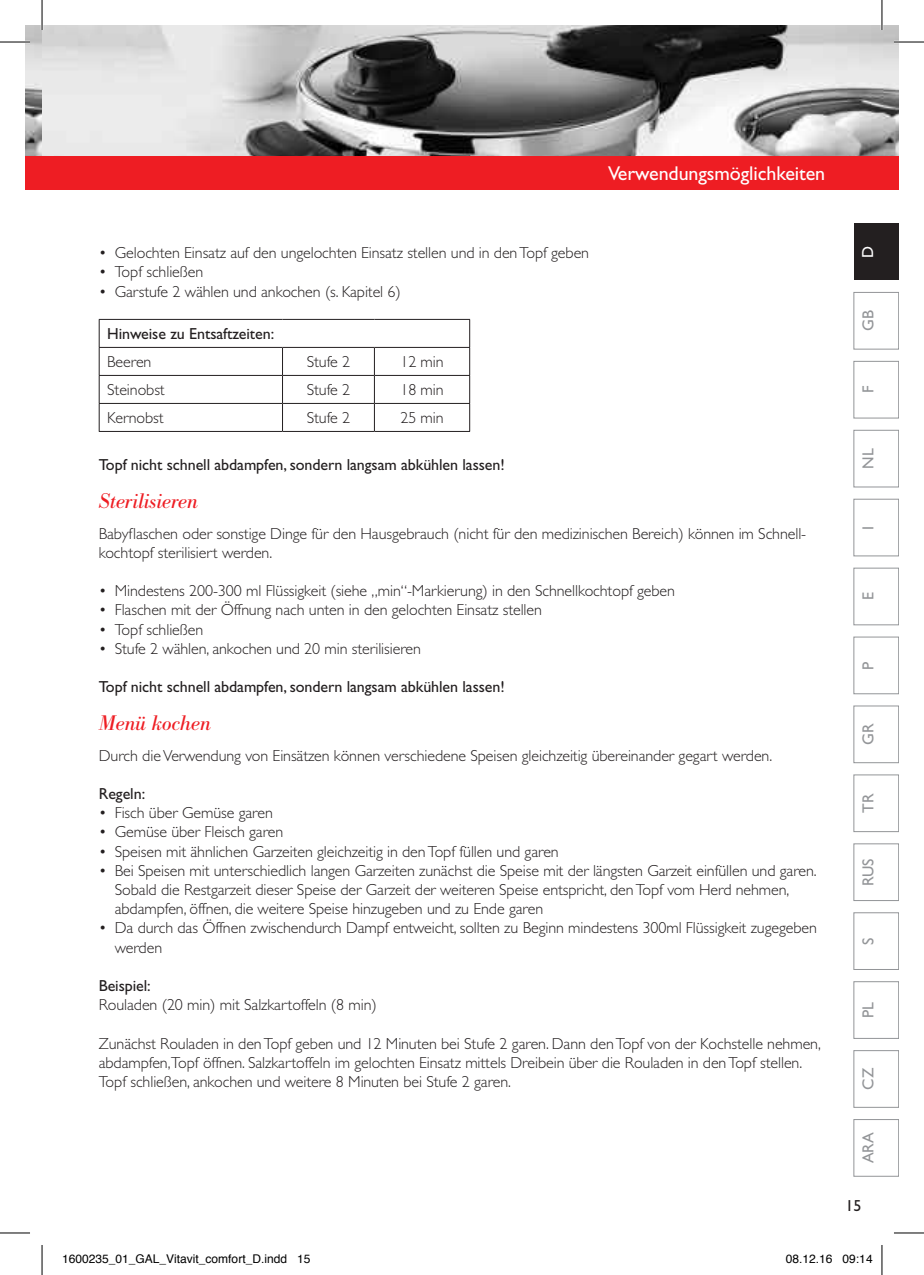
<style>
.page{position:relative;width:924px;height:1275px;background:#fff}
.page>*{position:absolute;margin:0;border:0;box-sizing:border-box;transform-origin:0 0}
.t1{font:italic 22px "Bodoni Antiqua T";letter-spacing:-.005em;color:#ee1d23}
.t2{font:20px "Gill Sans";letter-spacing:-.005em;color:#fff}
.t3{font:300 16px/19.2px "Gill Sans";letter-spacing:-.005em;color:#231f20}
.t4{font:16px "Gill Sans";letter-spacing:-.005em;color:#231f20}
.t5{font:16px "Gill Sans";color:#939598}
.t6{font:16px "Gill Sans";color:#fff}
.t7{font:12px "Helvetica";color:#000}
</style>
<div class="page">
<img style="left:25px;top:25px;width:873px;height:130px">
<div style="left:853px;top:223px;width:45px;height:57px;background:#231f20"></div>
<div style="left:853px;top:292px;width:45px;height:57px;border:1px solid #939598"></div>
<div style="left:853px;top:361px;width:45px;height:57px;border:1px solid #939598"></div>
<div style="left:853px;top:430px;width:45px;height:57px;border:1px solid #939598"></div>
<div style="left:853px;top:499px;width:45px;height:57px;border:1px solid #939598"></div>
<div style="left:853px;top:568px;width:45px;height:57px;border:1px solid #939598"></div>
<div style="left:853px;top:637px;width:45px;height:57px;border:1px solid #939598"></div>
<div style="left:853px;top:705px;width:45px;height:58px;border:1px solid #939598"></div>
<div style="left:853px;top:774px;width:45px;height:58px;border:1px solid #939598"></div>
<div style="left:853px;top:843px;width:45px;height:58px;border:1px solid #939598"></div>
<div style="left:853px;top:912px;width:45px;height:57px;border:1px solid #939598"></div>
<div style="left:853px;top:981px;width:45px;height:57px;border:1px solid #939598"></div>
<div style="left:853px;top:1050px;width:45px;height:57px;border:1px solid #939598"></div>
<div style="left:853px;top:1119px;width:45px;height:57px;border:1px solid #939598"></div>
<div style="left:25px;top:155px;width:17px;height:34px;background:#ee1d23"></div>
<div style="left:42px;top:155px;width:856px;height:34px;background:#ee1d23"></div>
<hr style="left:99px;top:319px;width:183px;height:1px;background:#231f20">
<hr style="left:282px;top:319px;width:92px;height:1px;background:#231f20">
<hr style="left:374px;top:319px;width:96px;height:1px;background:#231f20">
<hr style="left:99px;top:347px;width:183px;height:1px;background:#231f20">
<hr style="left:282px;top:347px;width:92px;height:1px;background:#231f20">
<hr style="left:374px;top:347px;width:96px;height:1px;background:#231f20">
<hr style="left:99px;top:375px;width:183px;height:1px;background:#231f20">
<hr style="left:282px;top:375px;width:92px;height:1px;background:#231f20">
<hr style="left:374px;top:375px;width:96px;height:1px;background:#231f20">
<hr style="left:99px;top:403px;width:183px;height:1px;background:#231f20">
<svg style="left:99px;top:320px;width:1px;height:111px"></svg>
<hr style="left:282px;top:403px;width:92px;height:1px;background:#231f20">
<svg style="left:282px;top:348px;width:1px;height:83px"></svg>
<hr style="left:374px;top:403px;width:96px;height:1px;background:#231f20">
<svg style="left:374px;top:348px;width:1px;height:83px"></svg>
<svg style="left:469px;top:320px;width:1px;height:111px"></svg>
<hr style="left:99px;top:431px;width:183px;height:1px;background:#231f20">
<hr style="left:282px;top:431px;width:92px;height:1px;background:#231f20">
<hr style="left:374px;top:431px;width:96px;height:1px;background:#231f20">
<hr style="left:0;top:41px;width:30px;height:2px;background:#fff">
<hr style="left:893px;top:41px;width:30px;height:2px;background:#fff">
<hr style="left:41px;top:0;width:2px;height:30px;background:#fff">
<hr style="left:880px;top:0;width:2px;height:30px;background:#fff">
<hr style="left:0;top:42px;width:30px;height:1px;background:#000">
<hr style="left:893px;top:42px;width:30px;height:1px;background:#000">
<hr style="left:0;top:1232px;width:30px;height:1px;background:#000">
<hr style="left:893px;top:1232px;width:30px;height:1px;background:#000">
<hr style="left:42px;top:0;width:1px;height:30px;background:#000">
<hr style="left:42px;top:1245px;width:1px;height:30px;background:#000">
<hr style="left:881px;top:0;width:1px;height:30px;background:#000">
<hr style="left:881px;top:1245px;width:1px;height:30px;background:#000">
<p class="t2" style="left:607px;top:162px;width:218px">Verwendungsmöglichkeiten</p>
<p class="t3" style="left:99px;top:243px;width:491px">• Gelochten Einsatz auf den ungelochten Einsatz stellen und in den Topf geben</p>
<p class="t3" style="left:99px;top:263px;width:106px">• Topf schließen</p>
<p class="t3" style="left:99px;top:282px;width:303px">• Garstufe 2 wählen und ankochen (s. Kapitel 6)</p>
<p class="t4" style="left:107px;top:325px;width:168px">Hinweise zu Entsaftzeiten:</p>
<p class="t3" style="left:107px;top:353px;width:46px">Beeren</p>
<p class="t3" style="left:306px;top:353px;width:45px">Stufe 2</p>
<p class="t3" style="left:400px;top:353px;width:45px">12 min</p>
<p class="t3" style="left:107px;top:381px;width:59px">Steinobst</p>
<p class="t3" style="left:306px;top:381px;width:45px">Stufe 2</p>
<p class="t3" style="left:400px;top:381px;width:45px">18 min</p>
<p class="t3" style="left:107px;top:409px;width:58px">Kernobst</p>
<p class="t3" style="left:306px;top:409px;width:45px">Stufe 2</p>
<p class="t3" style="left:400px;top:409px;width:45px">25 min</p>
<p class="t4" style="left:99px;top:456px;width:407px">Topf nicht schnell abdampfen, sondern langsam abkühlen lassen!</p>
<h1 class="t1" style="left:99px;top:488px;width:100px">Sterilisieren</h1>
<p class="t3" style="left:99px;top:524px;width:708px">Babyflaschen oder sonstige Dinge für den Hausgebrauch (nicht für den medizinischen Bereich) können im Schnell&shy;kochtopf sterilisiert werden.</p>
<p class="t3" style="left:99px;top:581px;width:577px">• Mindestens 200-300 ml Flüssigkeit (siehe „min“-Markierung) in den Schnellkochtopf geben</p>
<p class="t3" style="left:99px;top:600px;width:444px">• Flaschen mit der Öffnung nach unten in den gelochten Einsatz stellen</p>
<p class="t3" style="left:99px;top:620px;width:106px">• Topf schließen</p>
<p class="t3" style="left:99px;top:639px;width:323px">• Stufe 2 wählen, ankochen und 20 min sterilisieren</p>
<p class="t4" style="left:99px;top:677px;width:407px">Topf nicht schnell abdampfen, sondern langsam abkühlen lassen!</p>
<h1 class="t1" style="left:99px;top:710px;width:113px">Menü kochen</h1>
<p class="t3" style="left:99px;top:745px;width:674px">Durch die Verwendung von Einsätzen können verschiedene Speisen gleichzeitig übereinander gegart werden.</p>
<p class="t4" style="left:99px;top:784px;width:48px">Regeln:</p>
<p class="t3" style="left:99px;top:803px;width:175px">• Fisch über Gemüse garen</p>
<p class="t3" style="left:99px;top:822px;width:186px">• Gemüse über Fleisch garen</p>
<p class="t3" style="left:99px;top:841px;width:461px">• Speisen mit ähnlichen Garzeiten gleichzeitig in den Topf füllen und garen</p>
<p class="t3" style="left:115px;top:861px;width:703px;text-indent:-16px">• Bei Speisen mit unterschiedlich langen Garzeiten zunächst die Speise mit der längsten Garzeit einfüllen und garen.<br>Sobald die Restgarzeit dieser Speise der Garzeit der weiteren Speise entspricht, den Topf vom Herd nehmen, abdampfen, öffnen, die weitere Speise hinzugeben und zu Ende garen</p>
<p class="t3" style="left:115px;top:918px;width:703px;text-indent:-16px">• Da durch das Öffnen zwischendurch Dampf entweicht, sollten zu Beginn mindestens 300ml Flüssigkeit zugegeben werden</p>
<p class="t4" style="left:99px;top:976px;width:53px">Beispiel:</p>
<p class="t3" style="left:99px;top:995px;width:279px">Rouladen (20 min) mit Salzkartoffeln (8 min)</p>
<p class="t3" style="left:99px;top:1033px;width:723px">Zunächst Rouladen in den Topf geben und 12 Minuten bei Stufe 2 garen. Dann den Topf von der Kochstelle nehmen, abdampfen,Topf öffnen. Salzkartoffeln im gelochten Einsatz mittels Dreibein über die Rouladen in den Topf stellen.<br>Topf schließen, ankochen und weitere 8 Minuten bei Stufe 2 garen.</p>
<p class="t6" style="left:858px;top:258px;width:14px;rotate:-90deg">D</p>
<p class="t5" style="left:858px;top:331px;width:22px;rotate:-90deg">GB</p>
<p class="t5" style="left:858px;top:393px;width:9px;rotate:-90deg">F</p>
<p class="t5" style="left:858px;top:469px;width:22px;rotate:-90deg">NL</p>
<p class="t5" style="left:858px;top:529px;width:5px;rotate:-90deg">I</p>
<p class="t5" style="left:858px;top:600px;width:9px;rotate:-90deg">E</p>
<p class="t5" style="left:858px;top:669px;width:10px;rotate:-90deg">P</p>
<p class="t5" style="left:858px;top:745px;width:23px;rotate:-90deg">GR</p>
<p class="t5" style="left:858px;top:813px;width:21px;rotate:-90deg">TR</p>
<p class="t5" style="left:858px;top:886px;width:29px;rotate:-90deg">RUS</p>
<p class="t5" style="left:858px;top:944px;width:9px;rotate:-90deg">S</p>
<p class="t5" style="left:858px;top:1018px;width:17px;rotate:-90deg">PL</p>
<p class="t5" style="left:858px;top:1089px;width:23px;rotate:-90deg">CZ</p>
<p class="t5" style="left:858px;top:1163px;width:33px;rotate:-90deg">ARA</p>
<p class="t4" style="left:845px;top:1196px;width:17px">15</p>
<p class="t7" style="left:62px;top:1249px;width:250px">1600235_01_GAL_Vitavit_comfort_D.indd 15</p>
<p class="t7" style="left:785px;top:1249px;width:88px">08.12.16 09:14</p>
</div>
